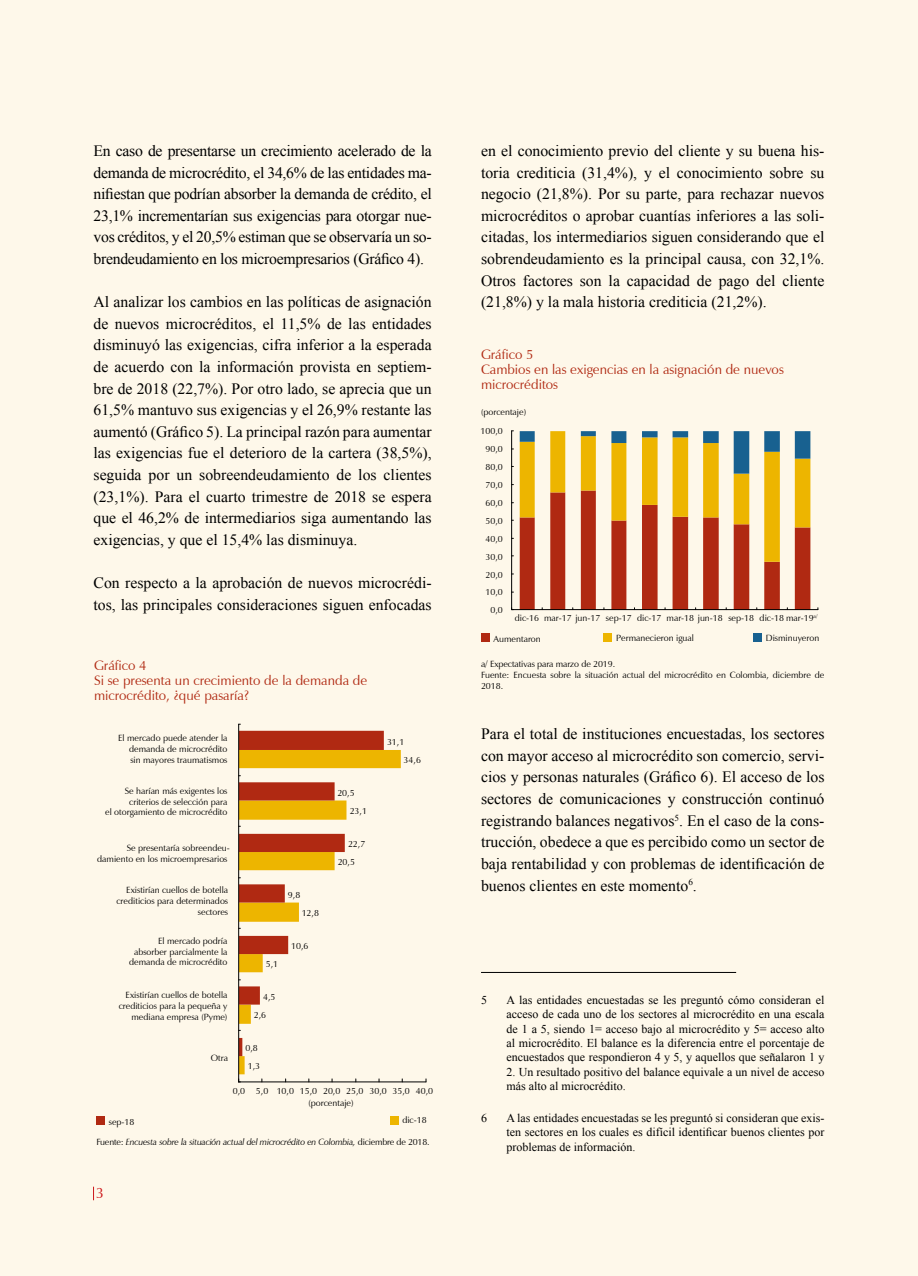
<style>
.page{position:relative;width:918px;height:1276px;background:#fff}
.page>*{position:absolute;margin:0;border:0;box-sizing:border-box;transform-origin:0 0}
.t1{font:15.75px/21.6px "Times New Roman";color:#000;text-align:justify}
.t2{font:15px "Zapf Humanist 601 BT";color:#cd171a}
.t3{font:13.5px/15px "Zapf Humanist 601 BT";color:#b02912}
.t4{font:12px/14.4px "Times New Roman";color:#000;text-align:justify}
.t5{font:9px/10.8px "Zapf Humanist 601 BT";color:#000;text-align:right}
.t6{font:italic 9px "Zapf Humanist 601 BT";letter-spacing:-.02em;color:#000}
.s1{font-style:normal}
</style>
<div class="page">
<div style="left:0;top:0;width:917px;height:1276px;background:#fef8ea"></div>
<svg style="left:93px;top:1186px;width:1px;height:14px"></svg>
<hr style="left:481px;top:972px;width:255px;height:1px;background:#000">
<div style="left:96px;top:1116px;width:9px;height:8px;background:#b02912"></div>
<div style="left:391px;top:1116px;width:8px;height:8px;background:#edb500"></div>
<svg style="left:239px;top:750px;width:162px;height:324px"></svg>
<svg style="left:239px;top:731px;width:145px;height:325px"></svg>
<hr style="left:239px;top:1081px;width:187px;height:1px;background:#000">
<hr style="left:238px;top:724px;width:1px;height:358px;background:#000">
<div style="left:754px;top:633px;width:8px;height:9px;background:#186190"></div>
<div style="left:604px;top:633px;width:8px;height:9px;background:#edb500"></div>
<div style="left:481px;top:633px;width:9px;height:9px;background:#b02912"></div>
<hr style="left:511px;top:431px;width:1px;height:178px;background:#000">
<hr style="left:512px;top:609px;width:306px;height:1px;background:#000">
<svg style="left:520px;top:431px;width:290px;height:179px"></svg>
<p class="t1" style="left:94px;top:140px;width:340px">En caso de presentarse un crecimiento acelerado de la demanda de microcrédito, el 34,6% de las entidades ma&shy;nifiestan que podrían absorber la demanda de crédito, el 23,1% incrementarían sus exigencias para otorgar nue&shy;vos créditos, y el 20,5% estiman que se observaría un so&shy;brendeudamiento en los microempresarios (Gráfico 4).</p>
<p class="t1" style="left:94px;top:291px;width:340px">Al analizar los cambios en las políticas de asignación de nuevos microcréditos, el 11,5% de las entidades disminuyó las exigencias, cifra inferior a la esperada de acuerdo con la información provista en septiem&shy;bre de 2018 (22,7%). Por otro lado, se aprecia que un 61,5% mantuvo sus exigencias y el 26,9% restante las aumentó (Gráfico 5). La principal razón para aumentar las exigencias fue el deterioro de la cartera (38,5%), seguida por un sobreendeudamiento de los clientes (23,1%). Para el cuarto trimestre de 2018 se espera que el 46,2% de intermediarios siga aumentando las exigencias, y que el 15,4% las disminuya.</p>
<p class="t1" style="left:94px;top:572px;width:340px">Con respecto a la aprobación de nuevos microcrédi&shy;tos, las principales consideraciones siguen enfocadas</p>
<p class="t3" style="left:94px;top:658px;width:275px">Gráfico 4<br>Si se presenta un crecimiento de la demanda de microcrédito, ¿qué pasaría?</p>
<p class="t5" style="left:129px;top:732px;width:100px;text-align:justify;text-indent:-11px">El mercado puede atender la demanda de microcrédito sin mayores traumatismos</p>
<p class="t5" style="left:105px;top:785px;width:124px">Se harían más exigentes los criterios de selección para<br>el otorgamiento de microcrédito</p>
<p class="t5" style="left:337px;top:787px;width:19px">20,5</p>
<p class="t5" style="left:350px;top:805px;width:19px">23,1</p>
<p class="t5" style="left:97px;top:842px;width:134px">Se presentaría sobreendeu&shy;damiento en los microempresarios</p>
<p class="t5" style="left:348px;top:838px;width:19px">22,7</p>
<p class="t5" style="left:338px;top:856px;width:19px">20,5</p>
<p class="t5" style="left:116px;top:884px;width:113px">Existirían cuellos de botella crediticios para determinados sectores</p>
<p class="t5" style="left:288px;top:889px;width:14px">9,8</p>
<p class="t5" style="left:302px;top:907px;width:19px">12,8</p>
<p class="t5" style="left:129px;top:935px;width:100px">El mercado podría absorber parcialmente la demanda de microcrédito</p>
<p class="t5" style="left:266px;top:959px;width:14px">5,1</p>
<p class="t5" style="left:291px;top:940px;width:19px">10,6</p>
<p class="t5" style="left:119px;top:990px;width:110px">Existirían cuellos de botella crediticios para la pequeña y mediana empresa (Pyme)</p>
<p class="t5" style="left:263px;top:991px;width:14px">4,5</p>
<p class="t5" style="left:254px;top:1010px;width:14px">2,6</p>
<p class="t5" style="left:245px;top:1042px;width:14px">0,8</p>
<p class="t5" style="left:211px;top:1052px;width:19px">Otra</p>
<p class="t5" style="left:248px;top:1061px;width:14px">1,3</p>
<p class="t5" style="left:387px;top:736px;width:19px">31,1</p>
<p class="t5" style="left:404px;top:754px;width:19px">34,6</p>
<p class="t5" style="left:233px;top:1086px;width:202px">0,0 5,0 10,0 15,0 20,0 25,0 30,0 35,0 40,0</p>
<p class="t5" style="left:308px;top:1097px;width:47px">(porcentaje)</p>
<p class="t5" style="left:109px;top:1116px;width:27px">sep-18</p>
<p class="t5" style="left:402px;top:1115px;width:26px">dic-18</p>
<p class="t6" style="left:96px;top:1136px;width:335px"><span class="s1">Fuente:</span> Encuesta sobre la situación actual del microcrédito en Colombia, <span class="s1">diciembre de 2018.</span></p>
<p class="t2" style="left:96px;top:1184px;width:10px">3</p>
<p class="t1" style="left:481px;top:140px;width:345px">en el conocimiento previo del cliente y su buena his&shy;toria crediticia (31,4%), y el conocimiento sobre su negocio (21,8%). Por su parte, para rechazar nuevos microcréditos o aprobar cuantías inferiores a las soli&shy;citadas, los intermediarios siguen considerando que el sobrendeudamiento es la principal causa, con 32,1%.<br>Otros factores son la capacidad de pago del cliente (21,8%) y la mala historia crediticia (21,2%).</p>
<p class="t3" style="left:481px;top:347px;width:304px">Gráfico 5<br>Cambios en las exigencias en la asignación de nuevos microcréditos</p>
<p class="t5" style="left:481px;top:407px;width:47px">(porcentaje)</p>
<p class="t5" style="left:481px;top:425px;width:24px">100,0</p>
<p class="t5" style="left:486px;top:443px;width:19px">90,0</p>
<p class="t5" style="left:486px;top:461px;width:19px">80,0</p>
<p class="t5" style="left:486px;top:479px;width:19px">70,0</p>
<p class="t5" style="left:486px;top:497px;width:19px">60,0</p>
<p class="t5" style="left:486px;top:515px;width:19px">50,0</p>
<p class="t5" style="left:486px;top:533px;width:19px">40,0</p>
<p class="t5" style="left:486px;top:551px;width:19px">30,0</p>
<p class="t5" style="left:486px;top:569px;width:19px">20,0</p>
<p class="t5" style="left:486px;top:587px;width:19px">10,0</p>
<p class="t5" style="left:490px;top:605px;width:14px">0,0</p>
<p class="t5" style="left:515px;top:613px;width:304px">dic-16 mar-17 jun-17 sep-17 dic-17 mar-18 jun-18 sep-18 dic-18 mar-19<sup>a/</sup></p>
<p class="t5" style="left:494px;top:633px;width:49px">Aumentaron</p>
<p class="t5" style="left:616px;top:633px;width:79px">Permanecieron igual</p>
<p class="t5" style="left:766px;top:633px;width:55px">Disminuyeron</p>
<p class="t5" style="left:481px;top:658px;width:345px;text-align:left">a/ Expectativas para marzo de 2019.<br>Fuente: Encuesta sobre la situación actual del microcrédito en Colombia, diciembre de<br>2018.</p>
<p class="t1" style="left:481px;top:723px;width:345px">Para el total de instituciones encuestadas, los sectores con mayor acceso al microcrédito son comercio, servi&shy;cios y personas naturales (Gráfico 6). El acceso de los sectores de comunicaciones y construcción continuó registrando balances negativos<sup>5</sup>. En el caso de la cons&shy;trucción, obedece a que es percibido como un sector de baja rentabilidad y con problemas de identificación de buenos clientes en este momento<sup>6</sup>.</p>
<p class="t4" style="left:481px;top:992px;width:7px">5</p>
<p class="t4" style="left:507px;top:992px;width:319px">A las entidades encuestadas se les preguntó cómo consideran el acceso de cada uno de los sectores al microcrédito en una escala de 1 a 5, siendo 1= acceso bajo al microcrédito y 5= acceso alto al microcrédito. El balance es la diferencia entre el porcentaje de encuestados que respondieron 4 y 5, y aquellos que señalaron 1 y</p>
<p class="t4" style="left:507px;top:1064px;width:319px">2. Un resultado positivo del balance equivale a un nivel de acceso más alto al microcrédito.</p>
<p class="t4" style="left:481px;top:1110px;width:7px">6</p>
<p class="t4" style="left:507px;top:1110px;width:319px">A las entidades encuestadas se les preguntó si consideran que exis&shy;ten sectores en los cuales es difícil identificar buenos clientes por problemas de información.</p>
</div>
